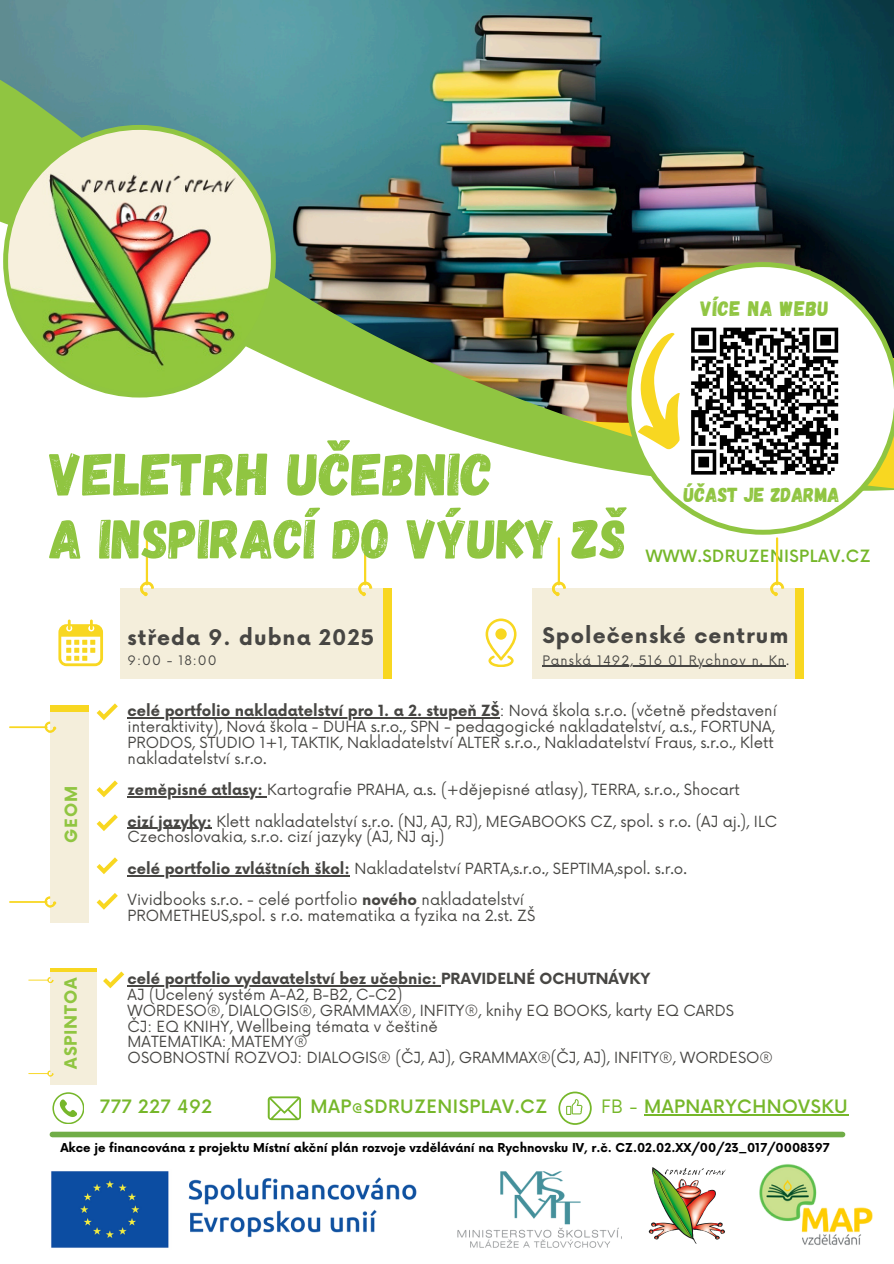
<style>
.page{position:relative;width:894px;height:1264px;background:#fff}
.page>*{position:absolute;margin:0;border:0;box-sizing:border-box;transform-origin:0 0}
.t1{font:60px "Gagalin";color:#90c541}
.t2{font:55.5px "Gagalin";color:#90c541}
.t3{font:700 21px "Now";letter-spacing:.05em;color:#474643}
.t4{font:21px "Gagalin";letter-spacing:.025em;color:#90c541}
.t5{font:20.25px "Gagalin";color:#90c541}
.t6{font:500 18px "Now";letter-spacing:.025em;color:#76b72a}
.t7{font:500 16.5px "Now";letter-spacing:.025em;color:#76b72a}
.t8{font:700 16.5px "Now";letter-spacing:.05em;color:#90c541}
.t9{font:15px/15.8px "Now";color:#474643}
.t10{font:12.75px "Now";letter-spacing:.08em;color:#474643}
.t11{font:700 12px "Now";color:#000}
.s1{font-weight:700}
.s2{font-weight:400}
</style>
<div class="page">
<img style="left:0;top:0;width:893px;height:63px">
<img style="left:0;top:63px;width:893px;height:150px">
<img style="left:0;top:213px;width:893px;height:408px">
<svg style="left:626px;top:262px;width:267px;height:272px"></svg>
<svg style="left:485px;top:618px;width:31px;height:49px"></svg>
<div style="left:495px;top:628px;width:11px;height:11px;background:#f8d721;border-radius:50%"></div>
<svg style="left:58px;top:619px;width:45px;height:47px"></svg>
<div style="left:52px;top:1131px;width:790px;height:6px;background:#70ad47"></div>
<img style="left:3px;top:125px;width:273px;height:272px">
<svg style="left:52px;top:1092px;width:32px;height:31px"></svg>
<svg style="left:558px;top:1091px;width:33px;height:33px"></svg>
<svg style="left:268px;top:1096px;width:33px;height:23px"></svg>
<hr style="left:643px;top:1114px;width:205px;height:1px;background:#76b72a">
<svg style="left:50px;top:706px;width:39px;height:7px"></svg>
<div style="left:50px;top:713px;width:86px;height:210px;background:#f4eedb"></div>
<svg style="left:44px;top:896px;width:12px;height:11px"></svg>
<hr style="left:9px;top:901px;width:39px;height:1px;background:#f8d721">
<svg style="left:44px;top:721px;width:12px;height:12px"></svg>
<hr style="left:9px;top:726px;width:39px;height:2px;background:#f8d721">
<div style="left:90px;top:703px;width:31px;height:228px;background:#fff"></div>
<svg style="left:97px;top:703px;width:21px;height:17px"></svg>
<img style="left:648px;top:1167px;width:78px;height:77px">
<img style="left:759px;top:1164px;width:114px;height:81px">
<img style="left:51px;top:1171px;width:568px;height:77px">
<svg style="left:97px;top:780px;width:21px;height:17px"></svg>
<svg style="left:97px;top:814px;width:21px;height:17px"></svg>
<svg style="left:97px;top:857px;width:21px;height:17px"></svg>
<div style="left:683px;top:320px;width:162px;height:162px;background:#fff"></div>
<svg style="left:691px;top:327px;width:148px;height:148px"></svg>
<svg style="left:638px;top:332px;width:41px;height:117px"></svg>
<div style="left:373px;top:588px;width:19px;height:108px;background:#f8d721"></div>
<div style="left:120px;top:588px;width:263px;height:108px;background:#f4eedb"></div>
<svg style="left:140px;top:581px;width:14px;height:15px"></svg>
<hr style="left:146px;top:537px;width:2px;height:48px;background:#f8d721">
<svg style="left:358px;top:581px;width:14px;height:15px"></svg>
<hr style="left:364px;top:537px;width:2px;height:48px;background:#f8d721">
<div style="left:785px;top:588px;width:18px;height:108px;background:#f8d721"></div>
<div style="left:532px;top:588px;width:262px;height:108px;background:#f4eedb"></div>
<svg style="left:551px;top:581px;width:15px;height:15px"></svg>
<hr style="left:557px;top:537px;width:3px;height:48px;background:#f8d721">
<svg style="left:769px;top:581px;width:15px;height:15px"></svg>
<hr style="left:775px;top:537px;width:3px;height:48px;background:#f8d721">
<div style="left:119px;top:679px;width:737px;height:405px;background:#fff"></div>
<div style="left:50px;top:968px;width:47px;height:8px;background:#f8d721"></div>
<div style="left:50px;top:972px;width:47px;height:112px;background:#f4eedb"></div>
<svg style="left:28px;top:1070px;width:26px;height:6px"></svg>
<svg style="left:28px;top:977px;width:26px;height:6px"></svg>
<svg style="left:103px;top:971px;width:21px;height:17px"></svg>
<svg style="left:97px;top:893px;width:21px;height:16px"></svg>
<hr style="left:128px;top:717px;width:371px;height:1px;background:#474643">
<hr style="left:128px;top:796px;width:139px;height:1px;background:#474643">
<hr style="left:128px;top:827px;width:84px;height:1px;background:#474643">
<hr style="left:128px;top:875px;width:222px;height:1px;background:#474643">
<hr style="left:542px;top:665px;width:243px;height:2px;background:#474643">
<hr style="left:128px;top:985px;width:313px;height:1px;background:#474643">
<h6 class="t4" style="left:700px;top:295px;width:130px">VÍCE NA WEBU</h6>
<p class="t1" style="left:50px;top:435px;width:445px">VELETRH UČEBNIC</p>
<p class="t2" style="left:50px;top:503px;width:578px">A INSPIRACÍ DO VÝUKY ZŠ</p>
<h2 class="t5" style="left:683px;top:481px;width:157px">ÚČAST JE ZDARMA</h2>
<p class="t7" style="left:645px;top:547px;width:226px">WWW.SDRUZENISPLAV.CZ</p>
<p class="t8" style="left:62px;top:842px;width:58px;rotate:-90deg">GEOM</p>
<h3 class="t3" style="left:128px;top:625px;width:248px">středa 9. dubna 2025</h3>
<h3 class="t10" style="left:128px;top:653px;width:90px">9:00 - 18:00</h3>
<p class="t3" style="left:542px;top:623px;width:247px">Společenské centrum</p>
<h6 class="t10" style="left:542px;top:653px;width:248px">Panská 1492, 516 01 Rychnov n. Kn.</h6>
<h1 class="t9" style="left:128px;top:703px;width:650px"><span class="s1">celé portfolio nakladatelství pro 1. a 2. stupeň ZŠ</span>: Nová škola s.r.o. (včetně představení interaktivity), Nová škola - DUHA s.r.o., SPN - pedagogické nakladatelství, a.s., FORTUNA, PRODOS, STUDIO 1+1, TAKTIK, Nakladatelství ALTER s.r.o., Nakladatelství Fraus, s.r.o., Klett nakladatelství s.r.o.</h1>
<h4 class="t9" style="left:128px;top:782px;width:613px"><span class="s1">zeměpisné atlasy:</span> Kartografie PRAHA, a.s. (+dějepisné atlasy), TERRA, s.r.o., Shocart</h4>
<p class="t9" style="left:128px;top:814px;width:651px"><span class="s1">cizí jazyky:</span> Klett nakladatelství s.r.o. (NJ, AJ, RJ), MEGABOOKS CZ, spol. s r.o. (AJ aj.), ILC<br>Czechoslovakia, s.r.o. cizí jazyky (AJ, NJ aj.)</p>
<p class="t9" style="left:128px;top:861px;width:560px"><span class="s1">celé portfolio zvláštních škol:</span> Nakladatelství PARTA,s.r.o., SEPTIMA,spol. s.r.o.</p>
<p class="t9" style="left:128px;top:892px;width:409px">Vividbooks s.r.o. - celé portfolio <span class="s1">nového</span> nakladatelství<br>PROMETHEUS,spol. s r.o. matematika a fyzika na 2.st. ZŠ</p>
<h6 class="t8" style="left:62px;top:1068px;width:93px;rotate:-90deg">ASPINTOA</h6>
<h6 class="t9" style="left:128px;top:971px;width:646px"><span class="s1">celé portfolio vydavatelství bez učebnic: PRAVIDELNÉ OCHUTNÁVKY<br></span>AJ (Ucelený systém A-A2, B-B2, C-C2)<br>WORDESO®, DIALOGIS®, GRAMMAX®, INFITY®, knihy EQ BOOKS, karty EQ CARDS<br>ČJ: EQ KNIHY, Wellbeing témata v češtině<br>MATEMATIKA: MATEMY®<br>OSOBNOSTNÍ ROZVOJ: DIALOGIS® (ČJ, AJ), GRAMMAX®(ČJ, AJ), INFITY®, WORDESO®</h6>
<p class="t6" style="left:100px;top:1097px;width:114px">777 227 492</p>
<p class="t6" style="left:310px;top:1097px;width:238px">MAP@SDRUZENISPLAV.CZ</p>
<h2 class="t6" style="left:601px;top:1097px;width:248px"><span class="s2">FB -</span> MAPNARYCHNOVSKU</h2>
<p class="t11" style="left:60px;top:1140px;width:770px">Akce je financována z projektu Místní akční plán rozvoje vzdělávání na Rychnovsku IV, r.č. CZ.02.02.XX/00/23_017/0008397</p>
</div>
